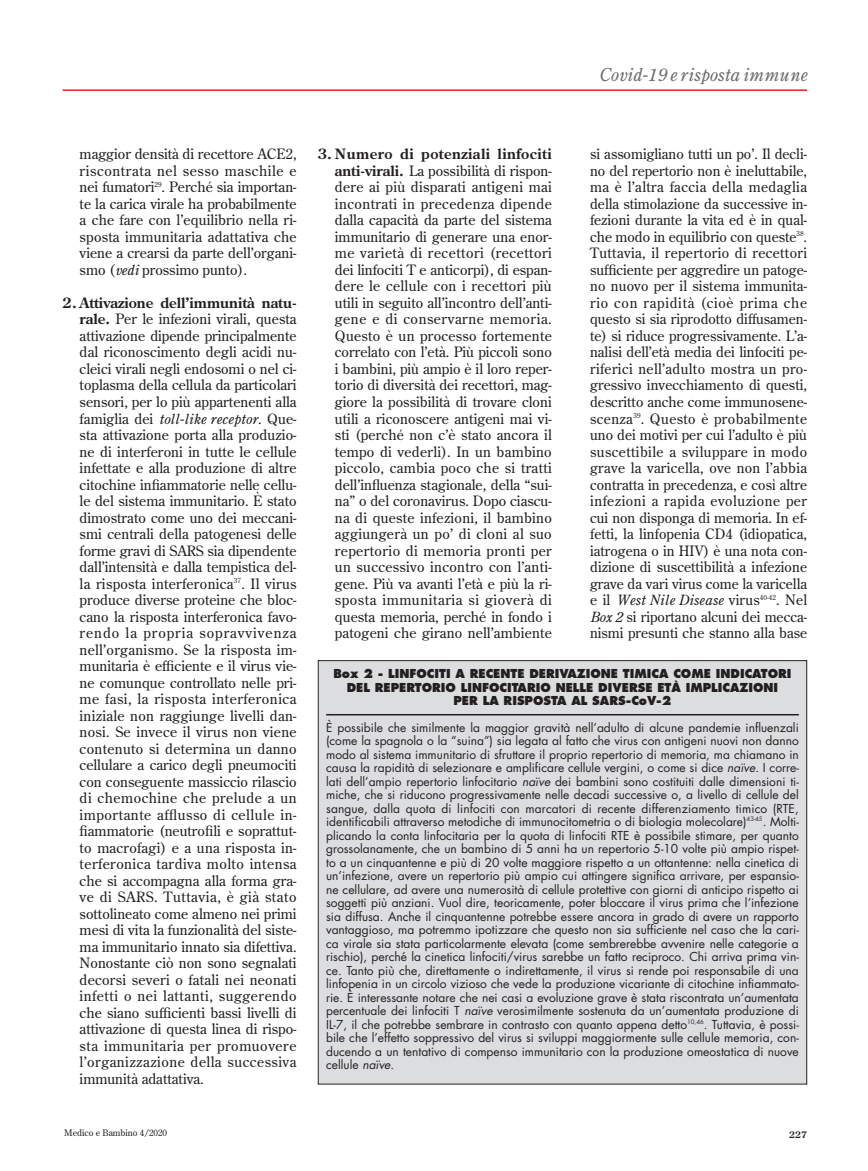
<style>
.page{position:relative;width:868px;height:1171px;background:#fff}
.page>*{position:absolute;margin:0;border:0;box-sizing:border-box;transform-origin:0 0}
.t1{font:18px "Century Oldstyle ICG Italic";letter-spacing:.005em;color:#6c6d70}
.t2{font:14.25px/16.5px "Century Old Style Std";color:#231f20;text-align:justify}
.t3{font:14.25px "Century Oldstyle ICG Italic";letter-spacing:.005em;color:#231f20}
.t4{font:12px/13.5px "Futura";color:#231f20;text-align:justify}
.t5{font:800 12px/13.5px "Futura";color:#231f20;text-align:center;scale:.96 1}
.t6{font:9px "Century Old Style Std";color:#231f20}
.t7{font:700 9px "Century Old Style Std";color:#231f20}
.s1{font-family:"Century Oldstyle ICG Italic"}
.s2{font-weight:700}
.s3{font-family:"Century Old Style Std"}
.s4{font-style:italic}
</style>
<div class="page">
<hr style="left:63px;top:89px;width:744px;height:2px;background:#ee1d23">
<div style="left:318px;top:661px;width:488px;height:422px;background:#dcdddf"></div>
<hr style="left:326px;top:713px;width:472px;height:2px;background:#231f20">
<p class="t1" style="left:599px;top:63px;width:209px">Covid-19 e risposta immune</p>
<p class="t2" style="left:80px;top:146px;width:218px">maggior densità di recettore ACE2, riscontrata nel sesso maschile e nei fumatori<sup>29</sup>. Perché sia importan&shy;te la carica virale ha probabilmente a che fare con l’equilibrio nella ri&shy;sposta immunitaria adattativa che viene a crearsi da parte dell’organi&shy;smo (<span class="s1">vedi</span> prossimo punto).</p>
<p class="t2" style="left:80px;top:294px;width:218px;text-indent:-17px"><span class="s2">2. Attivazione dell’immunità natu&shy;rale.</span> Per le infezioni virali, questa attivazione dipende principalmente dal riconoscimento degli acidi nu&shy;cleici virali negli endosomi o nel ci&shy;toplasma della cellula da particolari sensori, per lo più appartenenti alla</p>
<p class="t3" style="left:80px;top:409px;width:218px"><span class="s3">famiglia dei</span> toll-like receptor<span class="s3">. Que-</span></p>
<p class="t2" style="left:80px;top:426px;width:218px">sta attivazione porta alla produzio&shy;ne di interferoni in tutte le cellule infettate e alla produzione di altre citochine infiammatorie nelle cellu&shy;le del sistema immunitario. È stato dimostrato come uno dei meccani&shy;smi centrali della patogenesi delle forme gravi di SARS sia dipendente dall’intensità e dalla tempistica del&shy;la risposta interferonica<sup>37</sup>. Il virus produce diverse proteine che bloc&shy;cano la risposta interferonica favo&shy;rendo la propria sopravvivenza nell’organismo. Se la risposta im&shy;munitaria è efficiente e il virus vie&shy;ne comunque controllato nelle pri&shy;me fasi, la risposta interferonica iniziale non raggiunge livelli dan&shy;nosi. Se invece il virus non viene contenuto si determina un danno cellulare a carico degli pneumociti con conseguente massiccio rilascio di chemochine che prelude a un importante afflusso di cellule in&shy;fiammatorie (neutrofili e soprattut&shy;to macrofagi) e a una risposta in&shy;terferonica tardiva molto intensa che si accompagna alla forma gra&shy;ve di SARS. Tuttavia, è già stato sottolineato come almeno nei primi mesi di vita la funzionalità del siste&shy;ma immunitario innato sia difettiva.<br>Nonostante ciò non sono segnalati decorsi severi o fatali nei neonati infetti o nei lattanti, suggerendo che siano sufficienti bassi livelli di attivazione di questa linea di rispo&shy;sta immunitaria per promuovere l’organizzazione della successiva immunità adattativa.</p>
<p class="t2" style="left:335px;top:146px;width:218px;text-indent:-17px"><span class="s2">3. Numero di potenziali linfociti anti-virali.</span> La possibilità di rispon&shy;dere ai più disparati antigeni mai incontrati in precedenza dipende dalla capacità da parte del sistema immunitario di generare una enor&shy;me varietà di recettori (recettori dei linfociti T e anticorpi), di espan&shy;dere le cellule con i recettori più utili in seguito all’incontro dell’anti&shy;gene e di conservarne memoria.<br>Questo è un processo fortemente correlato con l’età. Più piccoli sono i bambini, più ampio è il loro reper&shy;torio di diversità dei recettori, mag&shy;giore la possibilità di trovare cloni utili a riconoscere antigeni mai vi&shy;sti (perché non c’è stato ancora il tempo di vederli). In un bambino piccolo, cambia poco che si tratti dell’influenza stagionale, della “sui&shy;na” o del coronavirus. Dopo ciascu&shy;na di queste infezioni, il bambino aggiungerà un po’ di cloni al suo repertorio di memoria pronti per un successivo incontro con l’anti&shy;gene. Più va avanti l’età e più la ri&shy;sposta immunitaria si gioverà di questa memoria, perché in fondo i patogeni che girano nell’ambiente</p>
<p class="t2" style="left:590px;top:146px;width:218px">si assomigliano tutti un po’. Il decli&shy;no del repertorio non è ineluttabile, ma è l’altra faccia della medaglia della stimolazione da successive in&shy;fezioni durante la vita ed è in qual&shy;che modo in equilibrio con queste<sup>38</sup>.<br>Tuttavia, il repertorio di recettori sufficiente per aggredire un patoge&shy;no nuovo per il sistema immunita&shy;rio con rapidità (cioè prima che questo si sia riprodotto diffusamen&shy;te) si riduce progressivamente. L’a&shy;nalisi dell’età media dei linfociti pe&shy;riferici nell’adulto mostra un pro&shy;gressivo invecchiamento di questi, descritto anche come immunosene&shy;scenza<sup>39</sup>. Questo è probabilmente uno dei motivi per cui l’adulto è più suscettibile a sviluppare in modo grave la varicella, ove non l’abbia contratta in precedenza, e così altre infezioni a rapida evoluzione per cui non disponga di memoria. In ef&shy;fetti, la linfopenia CD4 (idiopatica, iatrogena o in HIV) è una nota con&shy;dizione di suscettibilità a infezione grave da vari virus come la varicella</p>
<p class="t3" style="left:590px;top:591px;width:218px"><span class="s3">e il</span> West Nile Disease <span class="s3">virus</span><sup>40-42</sup><span class="s3">. Nel</span></p>
<p class="t2" style="left:590px;top:608px;width:218px"><span class="s1">Box 2</span> si riportano alcuni dei mecca&shy;nismi presunti che stanno alla base</p>
<p class="t5" style="left:333px;top:667px;width:478px">Box 2 - LINFOCITI A RECENTE DERIVAZIONE TIMICA COME INDICATORI<br>DEL REPERTORIO LINFOCITARIO NELLE DIVERSE ETÀ IMPLICAZIONI<br>PER LA RISPOSTA AL SARS-CoV-2</p>
<p class="t4" style="left:326px;top:720px;width:474px">È possibile che similmente la maggior gravità nell’adulto di alcune pandemie influenzali (come la spagnola o la “suina”) sia legata al fatto che virus con antigeni nuovi non danno modo al sistema immunitario di sfruttare il proprio repertorio di memoria, ma chiamano in causa la rapidità di selezionare e amplificare cellule vergini, o come si dice <span class="s4">naïve</span>. I corre&shy;lati dell’ampio repertorio linfocitario <span class="s4">naïve</span> dei bambini sono costituiti dalle dimensioni ti&shy;miche, che si riducono progressivamente nelle decadi successive o, a livello di cellule del sangue, dalla quota di linfociti con marcatori di recente differenziamento timico (RTE, identificabili attraverso metodiche di immunocitometria o di biologia molecolare)<sup>43-45</sup>. Molti&shy;plicando la conta linfocitaria per la quota di linfociti RTE è possibile stimare, per quanto grossolanamente, che un bambino di 5 anni ha un repertorio 5-10 volte più ampio rispet&shy;to a un cinquantenne e più di 20 volte maggiore rispetto a un ottantenne: nella cinetica di un’infezione, avere un repertorio più ampio cui attingere significa arrivare, per espansio&shy;ne cellulare, ad avere una numerosità di cellule protettive con giorni di anticipo rispetto ai soggetti più anziani. Vuol dire, teoricamente, poter bloccare il virus prima che l’infezione sia diffusa. Anche il cinquantenne potrebbe essere ancora in grado di avere un rapporto vantaggioso, ma potremmo ipotizzare che questo non sia sufficiente nel caso che la cari&shy;ca virale sia stata particolarmente elevata (come sembrerebbe avvenire nelle categorie a rischio), perché la cinetica linfociti/virus sarebbe un fatto reciproco. Chi arriva prima vin&shy;ce. Tanto più che, direttamente o indirettamente, il virus si rende poi responsabile di una linfopenia in un circolo vizioso che vede la produzione vicariante di citochine infiammato&shy;rie. È interessante notare che nei casi a evoluzione grave è stata riscontrata un’aumentata percentuale dei linfociti T <span class="s4">naïve</span> verosimilmente sostenuta da un’aumentata produzione di IL-7, il che potrebbe sembrare in contrasto con quanto appena detto<sup>10,46</sup>. Tuttavia, è possi&shy;bile che l’effetto soppressivo del virus si sviluppi maggiormente sulle cellule memoria, con&shy;ducendo a un tentativo di compenso immunitario con la produzione omeostatica di nuove cellule <span class="s4">naïve</span>.</p>
<p class="t6" style="left:64px;top:1126px;width:104px">Medico e Bambino 4/2020</p>
<p class="t7" style="left:789px;top:1128px;width:19px">227</p>
</div>
